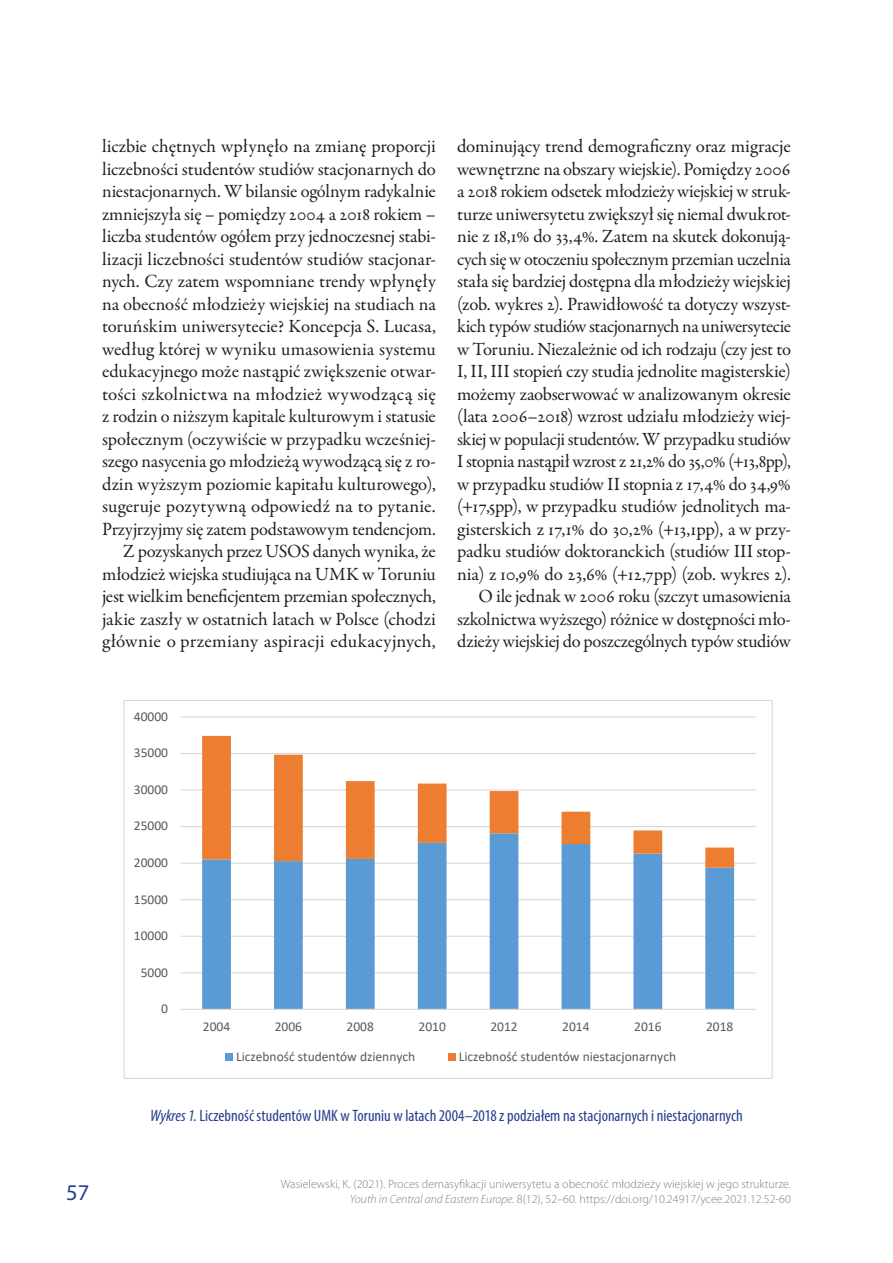
<style>
.page{position:relative;width:893px;height:1263px;background:#fff}
.page>*{position:absolute;margin:0;border:0;box-sizing:border-box;transform-origin:0 0}
.t1{font:22.5px "Myriad Pro";color:#253f8e}
.Indent{font:18.75px/22.5px "Garamond Premr Pro";letter-spacing:-.01em;color:#231f20;text-align:justify}
.Figure_title{font:condensed 16.5px "Myriad Pro";color:#253f8e}
.t2{font:13.5px "Calibri";color:#595959}
.t3{font:300 12px/15px "Myriad Pro";color:#808080;text-align:right}
.s1{font-style:italic}
</style>
<div class="page">
<hr style="left:181px;top:972px;width:575px;height:1px;background:#d9d9d9">
<hr style="left:181px;top:936px;width:575px;height:1px;background:#d9d9d9">
<hr style="left:181px;top:899px;width:575px;height:1px;background:#d9d9d9">
<hr style="left:181px;top:862px;width:575px;height:2px;background:#d9d9d9">
<hr style="left:181px;top:826px;width:575px;height:1px;background:#d9d9d9">
<hr style="left:181px;top:789px;width:575px;height:2px;background:#d9d9d9">
<hr style="left:181px;top:753px;width:575px;height:1px;background:#d9d9d9">
<hr style="left:181px;top:716px;width:575px;height:1px;background:#d9d9d9">
<svg style="left:202px;top:868px;width:532px;height:141px"></svg>
<svg style="left:202px;top:736px;width:532px;height:132px"></svg>
<hr style="left:181px;top:1009px;width:575px;height:1px;background:#d9d9d9">
<div style="left:225px;top:1053px;width:8px;height:7px;background:#5b9bd5"></div>
<div style="left:448px;top:1053px;width:7px;height:7px;background:#ed7d31"></div>
<p class="Indent" style="left:102px;top:135px;width:335px">liczbie chętnych wpłynęło na zmianę proporcji liczebności studentów studiów stacjonarnych do niestacjonarnych. W bilansie ogólnym radykalnie zmniejszyła się – pomiędzy 2004 a 2018 rokiem – liczba studentów ogółem przy jednoczesnej stabi&shy;lizacji liczebności studentów studiów stacjonar&shy;nych. Czy zatem wspomniane trendy wpłynęły na obecność młodzieży wiejskiej na studiach na toruńskim uniwersytecie? Koncepcja S. Lucasa, według której w wyniku umasowienia systemu edukacyjnego może nastąpić zwiększenie otwar&shy;tości szkolnictwa na młodzież wywodzącą się z rodzin o niższym kapitale kulturowym i statusie społecznym (oczywiście w przypadku wcześniej&shy;szego nasycenia go młodzieżą wywodzącą się z ro&shy;dzin wyższym poziomie kapitału kulturowego), sugeruje pozytywną odpowiedź na to pytanie.<br>Przyjrzyjmy się zatem podstawowym tendencjom.</p>
<p class="Indent" style="left:102px;top:540px;width:335px;text-indent:21px">Z pozyskanych przez USOS danych wynika, że młodzież wiejska studiująca na UMK w Toruniu jest wielkim beneficjentem przemian społecznych, jakie zaszły w ostatnich latach w Polsce (chodzi głównie o przemiany aspiracji edukacyjnych,</p>
<p class="Indent" style="left:457px;top:135px;width:335px">dominujący trend demograficzny oraz migracje wewnętrzne na obszary wiejskie). Pomiędzy 2006 a 2018 rokiem odsetek młodzieży wiejskiej w struk&shy;turze uniwersytetu zwiększył się niemal dwukrot&shy;nie z 18,1% do 33,4%. Zatem na skutek dokonują&shy;cych się w otoczeniu społecznym przemian uczelnia stała się bardziej dostępna dla młodzieży wiejskiej (zob. wykres 2). Prawidłowość ta dotyczy wszyst&shy;kich typów studiów stacjonarnych na uniwersytecie w Toruniu. Niezależnie od ich rodzaju (czy jest to I, II, III stopień czy studia jednolite magisterskie) możemy zaobserwować w analizowanym okresie (lata 2006–2018) wzrost udziału młodzieży wiej&shy;skiej w populacji studentów. W przypadku studiów I stopnia nastąpił wzrost z 21,2% do 35,0% (+13,8pp), w przypadku studiów II stopnia z 17,4% do 34,9% (+17,5pp), w przypadku studiów jednolitych ma&shy;gisterskich z 17,1% do 30,2% (+13,1pp), a w przy&shy;padku studiów doktoranckich (studiów III stop&shy;nia) z 10,9% do 23,6% (+12,7pp) (zob. wykres 2).</p>
<p class="Indent" style="left:457px;top:585px;width:335px;text-indent:21px">O ile jednak w 2006 roku (szczyt umasowienia szkolnictwa wyższego) różnice w dostępności mło&shy;dzieży wiejskiej do poszczególnych typów studiów</p>
<p class="t2" style="left:134px;top:707px;width:36px">40000</p>
<p class="t2" style="left:134px;top:743px;width:36px">35000</p>
<p class="t2" style="left:134px;top:780px;width:36px">30000</p>
<p class="t2" style="left:134px;top:816px;width:36px">25000</p>
<p class="t2" style="left:134px;top:853px;width:36px">20000</p>
<p class="t2" style="left:134px;top:890px;width:36px">15000</p>
<p class="t2" style="left:134px;top:926px;width:36px">10000</p>
<p class="t2" style="left:141px;top:963px;width:29px">5000</p>
<p class="t2" style="left:161px;top:999px;width:8px">0</p>
<p class="t2" style="left:203px;top:1017px;width:29px">2004</p>
<p class="t2" style="left:275px;top:1017px;width:29px">2006</p>
<p class="t2" style="left:347px;top:1017px;width:29px">2008</p>
<p class="t2" style="left:418px;top:1017px;width:29px">2010</p>
<p class="t2" style="left:490px;top:1017px;width:29px">2012</p>
<p class="t2" style="left:562px;top:1017px;width:29px">2014</p>
<p class="t2" style="left:634px;top:1017px;width:29px">2016</p>
<p class="t2" style="left:706px;top:1017px;width:29px">2018</p>
<p class="t2" style="left:236px;top:1047px;width:181px">Liczebność studentów dziennych</p>
<p class="t2" style="left:459px;top:1047px;width:219px">Liczebność studentów niestacjonarnych</p>
<p class="Figure_title" style="left:150px;top:1105px;width:594px"><span class="s1">Wykres 1.</span> Liczebność studentów UMK w Toruniu w latach 2004–2018 z podziałem na stacjonarnych i niestacjonarnych</p>
<p class="t1" style="left:66px;top:1178px;width:25px">57</p>
<p class="t3" style="left:281px;top:1177px;width:512px">Wasielewski, K. (2021). Proces demasyfikacji uniwersytetu a obecność młodzieży wiejskiej w jego strukturze.<br><span class="s1">Youth in Central and Eastern Europe.</span> 8(12), 52–60. https://doi.org/10.24917/ycee.2021.12.52-60</p>
</div>
